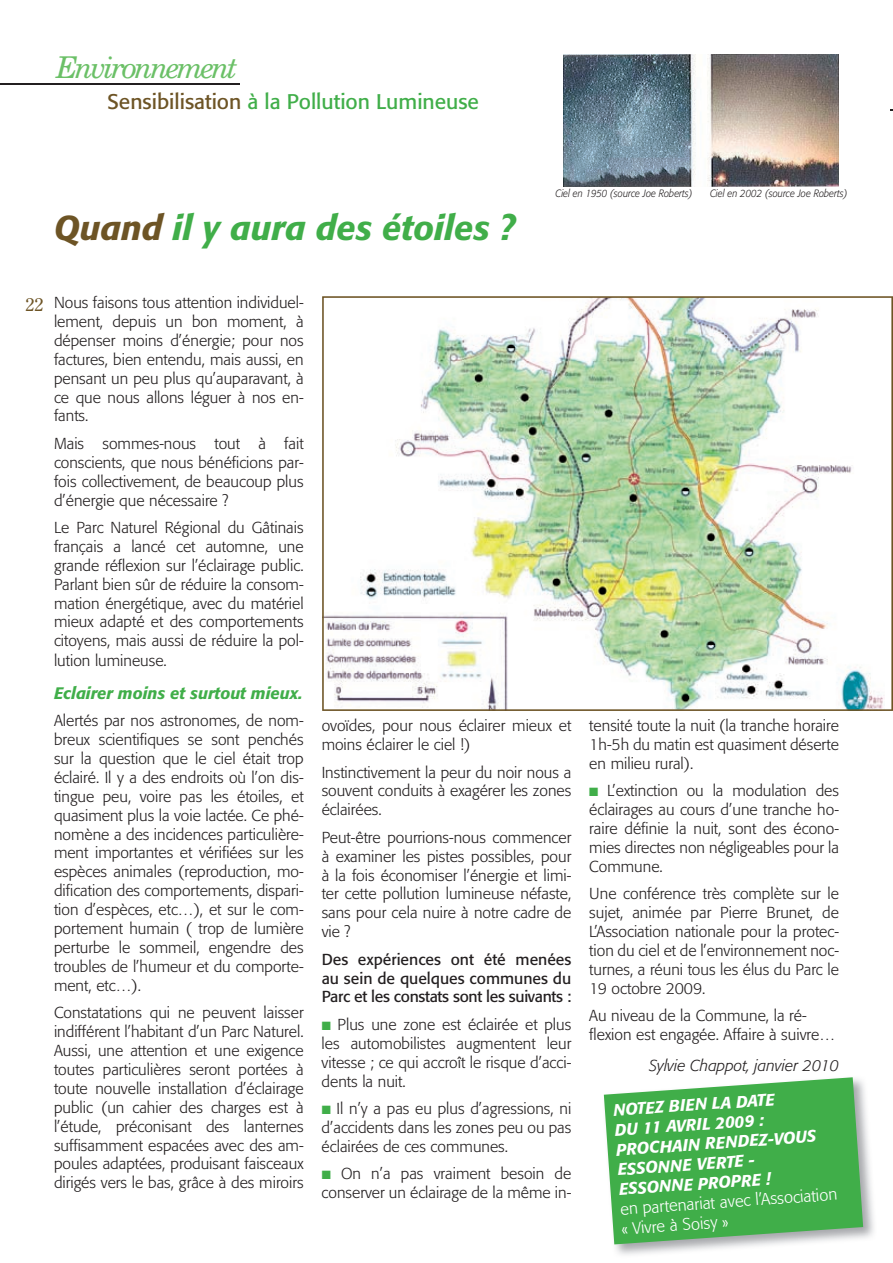
<style>
.page{position:relative;width:893px;height:1263px;background:#fff}
.page>*{position:absolute;margin:0;border:0;box-sizing:border-box;transform-origin:0 0}
.t1{font:italic 500 34.2px "Formata";color:#40ae49}
.t2{font:italic 30px "Century Schoolbook BT";letter-spacing:-.08em;color:#6bc067}
.t3{font:21px "Formata";color:#40ae49}
.t4{font:18px "Century Old Style Std";color:#6d5425}
.t5{font:italic 500 16.5px/19.8px "Formata";color:#fff}
.t6{font:300 16.5px/19.8px "Formata";color:#fff}
.t7{font:italic 500 16.5px "Formata";color:#40ae49}
.t8{font:300 15.75px/18.9px "Formata";color:#231f20;text-align:justify}
.t9{font:15.75px/18.9px "Formata";letter-spacing:-.02em;color:#231f20;text-align:justify}
.t10{font:italic 300 15.75px "Formata";color:#231f20}
.t11{font:italic 300 10.5px "Formata";color:#231f20;scale:.9 1}
.s1{color:#6d5425}
.s2{color:#40ae49}
</style>
<div class="page">
<hr style="left:0;top:84px;width:240px;height:1px;background:#231f20">
<img style="left:603px;top:1084px;width:271px;height:171px">
<svg style="left:604px;top:1077px;width:259px;height:167px;background:#55b55d"></svg>
<img style="left:563px;top:54px;width:276px;height:132px">
<img style="left:322px;top:296px;width:571px;height:415px">
<h2 class="t2" style="left:56px;top:49px;width:183px">Environnement</h2>
<h3 class="t3" style="left:108px;top:89px;width:373px"><span class="s1">Sensibilisation</span> à la Pollution Lumineuse</h3>
<h1 class="t1" style="left:54px;top:207px;width:462px"><span class="s1">Quand</span> il y aura des étoiles ?</h1>
<p class="t11" style="left:556px;top:187px;width:154px">Ciel en 1950 (source Joe Roberts)</p>
<p class="t11" style="left:710px;top:187px;width:154px">Ciel en 2002 (source Joe Roberts)</p>
<p class="t4" style="left:25px;top:293px;width:19px">22</p>
<p class="t8" style="left:54px;top:293px;width:251px">Nous faisons tous attention individuel&shy;lement, depuis un bon moment, à dépenser moins d’énergie; pour nos factures, bien entendu, mais aussi, en pensant un peu plus qu’auparavant, à ce que nous allons léguer à nos en&shy;fants.</p>
<p class="t8" style="left:54px;top:434px;width:251px">Mais sommes-nous tout à fait conscients, que nous bénéficions par&shy;fois collectivement, de beaucoup plus d’énergie que nécessaire ?</p>
<p class="t8" style="left:54px;top:518px;width:251px">Le Parc Naturel Régional du Gâtinais français a lancé cet automne, une grande réflexion sur l’éclairage public.<br>Parlant bien sûr de réduire la consom&shy;mation énergétique, avec du matériel mieux adapté et des comportements citoyens, mais aussi de réduire la pol&shy;lution lumineuse.</p>
<p class="t7" style="left:54px;top:683px;width:250px">Eclairer moins et surtout mieux.</p>
<p class="t8" style="left:54px;top:711px;width:251px">Alertés par nos astronomes, de nom&shy;breux scientifiques se sont penchés sur la question que le ciel était trop éclairé. Il y a des endroits où l’on dis&shy;tingue peu, voire pas les étoiles, et quasiment plus la voie lactée. Ce phé&shy;nomène a des incidences particulière&shy;ment importantes et vérifiées sur les espèces animales (reproduction, mo&shy;dification des comportements, dispari&shy;tion d’espèces, etc…), et sur le com&shy;portement humain ( trop de lumière perturbe le sommeil, engendre des troubles de l’humeur et du comporte&shy;ment, etc…).</p>
<p class="t8" style="left:54px;top:1003px;width:251px">Constatations qui ne peuvent laisser indifférent l’habitant d’un Parc Naturel.<br>Aussi, une attention et une exigence toutes particulières seront portées à toute nouvelle installation d’éclairage public (un cahier des charges est à l’étude, préconisant des lanternes suffisamment espacées avec des am&shy;poules adaptées, produisant faisceaux dirigés vers le bas, grâce à des miroirs</p>
<p class="t8" style="left:322px;top:716px;width:251px">ovoïdes, pour nous éclairer mieux et moins éclairer le ciel !)</p>
<p class="t8" style="left:322px;top:763px;width:251px">Instinctivement la peur du noir nous a souvent conduits à exagérer les zones éclairées.</p>
<p class="t8" style="left:322px;top:828px;width:251px">Peut-être pourrions-nous commencer à examiner les pistes possibles, pour à la fois économiser l’énergie et limi&shy;ter cette pollution lumineuse néfaste, sans pour cela nuire à notre cadre de vie ?</p>
<p class="t9" style="left:322px;top:949px;width:251px">Des expériences ont été menées au sein de quelques communes du Parc et les constats sont les suivants :</p>
<p class="t8" style="left:322px;top:1015px;width:251px"><span class="s2">■</span> Plus une zone est éclairée et plus les automobilistes augmentent leur vitesse ; ce qui accroît le risque d’acci&shy;dents la nuit.</p>
<p class="t8" style="left:322px;top:1099px;width:251px"><span class="s2">■</span> Il n’y a pas eu plus d’agressions, ni d’accidents dans les zones peu ou pas éclairées de ces communes.</p>
<p class="t8" style="left:322px;top:1164px;width:251px"><span class="s2">■</span> On n’a pas vraiment besoin de conserver un éclairage de la même in-</p>
<p class="t8" style="left:589px;top:716px;width:251px">tensité toute la nuit (la tranche horaire 1h-5h du matin est quasiment déserte en milieu rural).</p>
<p class="t8" style="left:589px;top:781px;width:251px"><span class="s2">■</span> L’extinction ou la modulation des éclairages au cours d’une tranche ho&shy;raire définie la nuit, sont des écono&shy;mies directes non négligeables pour la Commune.</p>
<p class="t8" style="left:589px;top:884px;width:251px">Une conférence très complète sur le sujet, animée par Pierre Brunet, de L’Association nationale pour la protec&shy;tion du ciel et de l’environnement noc&shy;turnes, a réuni tous les élus du Parc le 19 octobre 2009.</p>
<p class="t8" style="left:589px;top:1006px;width:247px">Au niveau de la Commune, la ré&shy;flexion est engagée. Affaire à suivre…</p>
<p class="t10" style="left:649px;top:1056px;width:191px">Sylvie Chappot, janvier 2010</p>
<p class="t5" style="left:613px;top:1100px;width:202px;rotate:-4deg">NOTEZ BIEN LA DATE<br>DU 11 AVRIL 2009 :<br>PROCHAIN RENDEZ-VOUS<br>ESSONNE VERTE -<br>ESSONNE PROPRE !</p>
<p class="t6" style="left:620px;top:1199px;width:219px;rotate:-4deg">en partenariat avec l’Association « Vivre à Soisy »</p>
</div>
